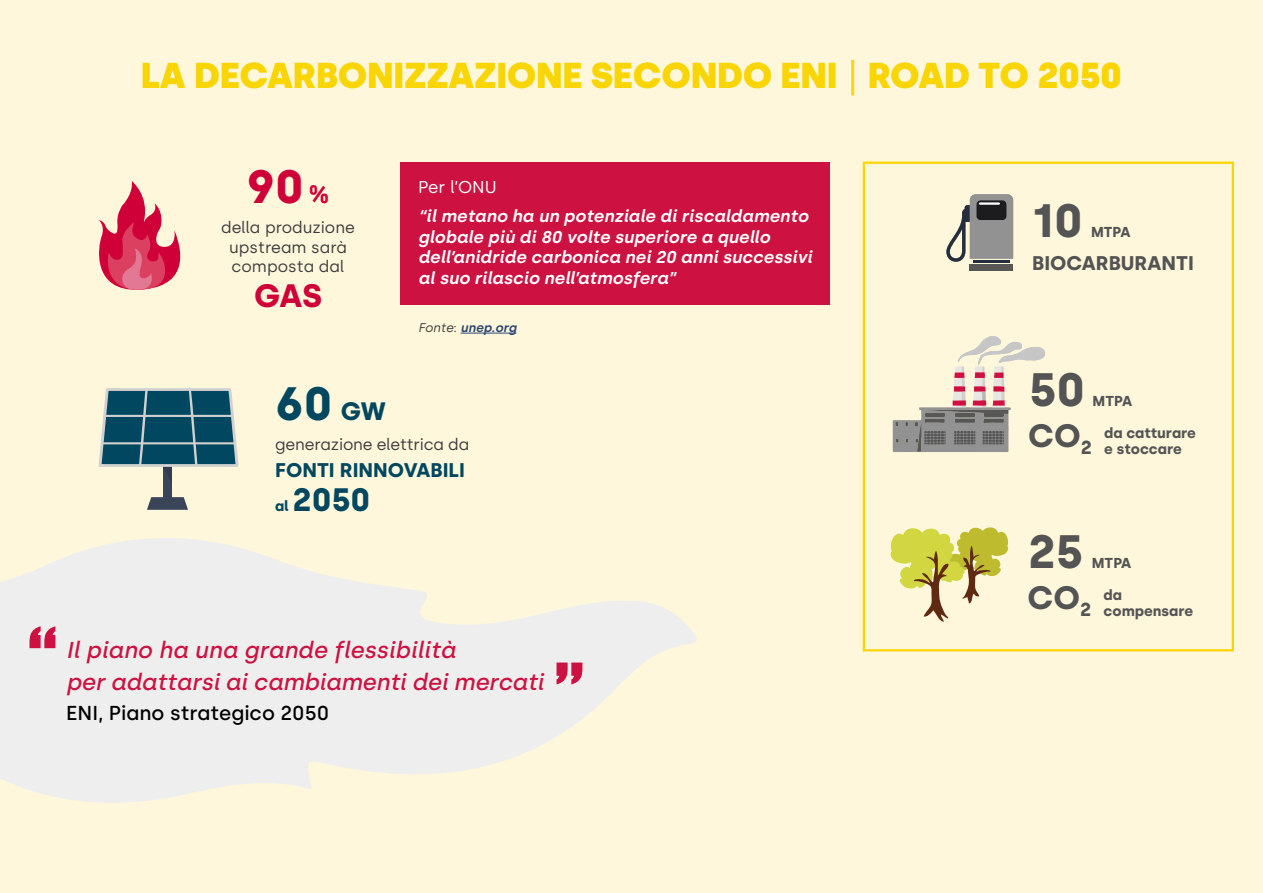
<style>
.page{position:relative;width:1263px;height:893px;background:#fef7dc}
.page>*{position:absolute;margin:0;border:0;box-sizing:border-box;transform-origin:0 0}
.t1{font:700 46.8px "Silka";color:#555454}
.t2{font:700 46.8px "Silka";color:#00475f}
.t3{font:700 46.8px "Silka";color:#cf0038}
.t4{font:900 36px "Silka";letter-spacing:-.01em;color:#f8d503}
.t5{font:700 32.4px "Silka";color:#555454}
.t6{font:700 32.4px "Silka";color:#00475f}
.t7{font:700 32.4px "Silka";color:#cf0038}
.t8{font:italic 500 23.1px/31.7px "Silka";letter-spacing:-.01em;color:#cd1242}
.t9{font:500 20.1px "Silka";color:#000}
.t10{font:700 19.8px "Silka";color:#00475f}
.t11{font:700 19.8px "Silka";color:#555454}
.t12{font:italic 600 17.1px/20.5px "Silka";color:#fff}
.t13{font:17.1px "Silka";color:#fff}
.t14{font:16.2px/19.6px "Silka";color:#3c3c3b;text-align:center}
.t15{font:700 14.4px/16.2px "Silka";color:#555454}
.t16{font:700 14.4px "Silka";color:#00475f}
.t17{font:italic 600 12.6px "Silka";color:#2b4771}
.s1{font-weight:400}
.s2{font-size:25.2px}
.s3{font-weight:400;color:#3c3c3b}
.s4{font-weight:400;font-style:normal;color:#3c3c3b}
</style>
<div class="page">
<div style="left:400px;top:162px;width:430px;height:142px;background:#cd1242"></div>
<hr style="left:460px;top:333px;width:56px;height:1px;background:#2b4771">
<svg style="left:99px;top:181px;width:82px;height:109px"></svg>
<svg style="left:147px;top:497px;width:41px;height:13px"></svg>
<div style="left:163px;top:461px;width:9px;height:42px;background:#3b4559"></div>
<svg style="left:99px;top:388px;width:140px;height:79px;background:#34697a"></svg>
<div style="left:863px;top:162px;width:371px;height:489px;border:2px solid #f8d503"></div>
<svg style="left:893px;top:336px;width:153px;height:116px"></svg>
<hr style="left:973px;top:260px;width:36px;height:3px;background:#262e3d">
<div style="left:970px;top:264px;width:43px;height:7px;background:#575756"></div>
<svg style="left:946px;top:194px;width:67px;height:68px"></svg>
<svg style="left:890px;top:527px;width:119px;height:95px"></svg>
<svg style="left:0;top:538px;width:697px;height:265px;fill:#eee"></svg>
<svg style="left:30px;top:626px;width:25px;height:22px"></svg>
<svg style="left:556px;top:662px;width:26px;height:22px"></svg>
<h2 class="t4" style="left:141px;top:54px;width:983px">LA DECARBONIZZAZIONE SECONDO ENI <span class="s1">|</span> ROAD TO 2050</h2>
<h1 class="t3" style="left:247px;top:159px;width:85px">90<span class="s2">%</span></h1>
<p class="t14" style="left:221px;top:218px;width:135px">della produzione upstream sarà composta dal</p>
<h3 class="t7" style="left:254px;top:276px;width:69px">GAS</h3>
<p class="t13" style="left:418px;top:176px;width:80px">Per l’ONU</p>
<p class="t12" style="left:418px;top:206px;width:396px">“il metano ha un potenziale di riscaldamento globale più di 80 volte superiore a quello dell’anidride carbonica nei 20 anni successivi al suo rilascio nell’atmosfera”</p>
<p class="t17" style="left:418px;top:320px;width:100px"><span class="s3">Fonte</span><span class="s4">:</span> unep.org</p>
<h1 class="t2" style="left:275px;top:375px;width:112px">60 <span class="s2">GW</span></h1>
<p class="t14" style="left:275px;top:434px;width:196px">generazione elettrica da</p>
<p class="t10" style="left:275px;top:458px;width:191px">FONTI RINNOVABILI</p>
<p class="t16" style="left:275px;top:498px;width:15px">al</p>
<h3 class="t6" style="left:293px;top:480px;width:79px">2050</h3>
<h3 class="t8" style="left:66px;top:634px;width:479px">Il piano ha una grande flessibilità<br>per adattarsi ai cambiamenti dei mercati</h3>
<p class="t9" style="left:66px;top:701px;width:265px">ENI, Piano strategico 2050</p>
<h1 class="t1" style="left:1032px;top:193px;width:52px">10</h1>
<p class="t15" style="left:1091px;top:224px;width:41px">MTPA</p>
<p class="t11" style="left:1032px;top:251px;width:163px">BIOCARBURANTI</p>
<h1 class="t1" style="left:1029px;top:362px;width:58px">50</h1>
<p class="t15" style="left:1092px;top:393px;width:41px">MTPA</p>
<h3 class="t5" style="left:1028px;top:416px;width:65px">CO<sub>2</sub></h3>
<p class="t15" style="left:1104px;top:425px;width:93px">da catturare e stoccare</p>
<h1 class="t1" style="left:1028px;top:524px;width:57px">25</h1>
<p class="t15" style="left:1092px;top:555px;width:41px">MTPA</p>
<h3 class="t5" style="left:1027px;top:578px;width:65px">CO<sub>2</sub></h3>
<p class="t15" style="left:1103px;top:587px;width:91px">da compensare</p>
</div>
